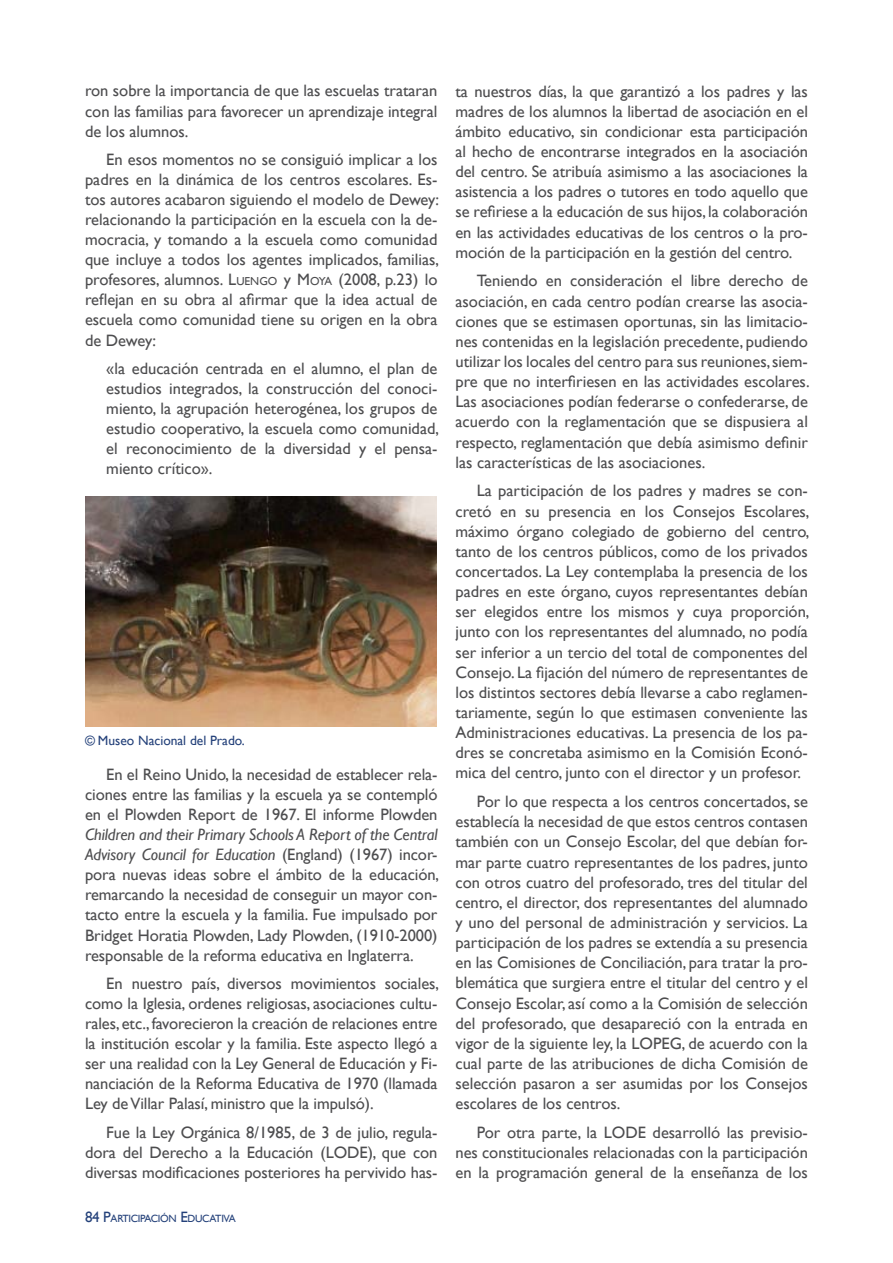
<style>
.page{position:relative;width:893px;height:1263px;background:#fff}
.page>*{position:absolute;margin:0;border:0;box-sizing:border-box;transform-origin:0 0}
.t1{font:16.5px/20.1px "Gill Sans";color:#4d4d4f;text-align:justify}
.t2{font:13.5px "Gill Sans";color:#24417a}
.t3{font:10.5px "Gill Sans";letter-spacing:-.03em;color:#24417a}
.s1{font-style:inherit}
.s2{font-size:11.55px}
.s3{font-style:italic}
.s4{font-size:15px}
</style>
<div class="page">
<img style="left:85px;top:496px;width:351px;height:230px">
<p class="t1" style="left:85px;top:81px;width:354px">ron sobre la importancia de que las escuelas trataran con las familias para favorecer un aprendizaje integral de los alumnos.</p>
<p class="t1" style="left:85px;top:150px;width:356px;text-indent:21px">En esos momentos no se consiguió implicar a los padres en la dinámica de los centros escolares. Es&shy;tos autores acabaron siguiendo el modelo de Dewey: relacionando la participación en la escuela con la de&shy;mocracia, y tomando a la escuela como comunidad que incluye a todos los agentes implicados, familias, profesores, alumnos. <span class="s1">L</span><span class="s2">UENGO</span> y <span class="s1">M</span><span class="s2">OYA</span> (2008, p.23) lo reflejan en su obra al afirmar que la idea actual de escuela como comunidad tiene su origen en la obra de Dewey:</p>
<p class="t1" style="left:106px;top:359px;width:334px">«la educación centrada en el alumno, el plan de estudios integrados, la construcción del conoci&shy;miento, la agrupación heterogénea, los grupos de estudio cooperativo, la escuela como comunidad, el reconocimiento de la diversidad y el pensa&shy;miento crítico».</p>
<p class="t2" style="left:85px;top:733px;width:161px">© Museo Nacional del Prado.</p>
<p class="t1" style="left:85px;top:765px;width:354px;text-indent:21px">En el Reino Unido, la necesidad de establecer rela&shy;ciones entre las familias y la escuela ya se contempló en el Plowden Report de 1967. El informe Plowden</p>
<p class="t1" style="left:85px;top:825px;width:356px"><span class="s3">Children and their Primary Schools A Report of the Central Advisory Council for Education</span> (England) (1967) incor&shy;pora nuevas ideas sobre el ámbito de la educación, remarcando la necesidad de conseguir un mayor con&shy;tacto entre la escuela y la familia. Fue impulsado por Bridget Horatia Plowden, Lady Plowden, (1910-2000) responsable de la reforma educativa en Inglaterra.</p>
<p class="t1" style="left:85px;top:974px;width:356px;text-indent:21px">En nuestro país, diversos movimientos sociales, como la Iglesia, ordenes religiosas, asociaciones cultu&shy;rales, etc., favorecieron la creación de relaciones entre la institución escolar y la familia. Este aspecto llegó a ser una realidad con la Ley General de Educación y Fi&shy;nanciación de la Reforma Educativa de 1970 (llamada Ley de Villar Palasí, ministro que la impulsó).</p>
<p class="t1" style="left:85px;top:1123px;width:354px;text-indent:21px">Fue la Ley Orgánica 8/1985, de 3 de julio, regula&shy;dora del Derecho a la Educación (LODE), que con diversas modificaciones posteriores ha pervivido has-</p>
<p class="t3" style="left:85px;top:1213px;width:152px"><span class="s4">84 P</span>ARTICIPACIÓN <span class="s4">E</span>DUCATIVA</p>
<p class="t1" style="left:455px;top:81px;width:354px">ta nuestros días, la que garantizó a los padres y las madres de los alumnos la libertad de asociación en el ámbito educativo, sin condicionar esta participación al hecho de encontrarse integrados en la asociación del centro. Se atribuía asimismo a las asociaciones la asistencia a los padres o tutores en todo aquello que se refiriese a la educación de sus hijos, la colaboración en las actividades educativas de los centros o la pro&shy;moción de la participación en la gestión del centro.</p>
<p class="t1" style="left:455px;top:271px;width:356px;text-indent:21px">Teniendo en consideración el libre derecho de asociación, en cada centro podían crearse las asocia&shy;ciones que se estimasen oportunas, sin las limitacio&shy;nes contenidas en la legislación precedente, pudiendo utilizar los locales del centro para sus reuniones, siem&shy;pre que no interfiriesen en las actividades escolares.<br>Las asociaciones podían federarse o confederarse, de acuerdo con la reglamentación que se dispusiera al respecto, reglamentación que debía asimismo definir las características de las asociaciones.</p>
<p class="t1" style="left:455px;top:481px;width:356px;text-indent:21px">La participación de los padres y madres se con&shy;cretó en su presencia en los Consejos Escolares, máximo órgano colegiado de gobierno del centro, tanto de los centros públicos, como de los privados concertados. La Ley contemplaba la presencia de los padres en este órgano, cuyos representantes debían ser elegidos entre los mismos y cuya proporción, junto con los representantes del alumnado, no podía ser inferior a un tercio del total de componentes del Consejo. La fijación del número de representantes de los distintos sectores debía llevarse a cabo reglamen&shy;tariamente, según lo que estimasen conveniente las Administraciones educativas. La presencia de los pa&shy;dres se concretaba asimismo en la Comisión Econó&shy;mica del centro, junto con el director y un profesor.</p>
<p class="t1" style="left:455px;top:792px;width:354px;text-indent:21px">Por lo que respecta a los centros concertados, se establecía la necesidad de que estos centros contasen también con un Consejo Escolar, del que debían for&shy;mar parte cuatro representantes de los padres, junto con otros cuatro del profesorado, tres del titular del centro, el director, dos representantes del alumnado y uno del personal de administración y servicios. La participación de los padres se extendía a su presencia en las Comisiones de Conciliación, para tratar la pro&shy;blemática que surgiera entre el titular del centro y el Consejo Escolar, así como a la Comisión de selección del profesorado, que desapareció con la entrada en vigor de la siguiente ley, la LOPEG, de acuerdo con la cual parte de las atribuciones de dicha Comisión de selección pasaron a ser asumidas por los Consejos escolares de los centros.</p>
<p class="t1" style="left:455px;top:1123px;width:354px;text-indent:21px">Por otra parte, la LODE desarrolló las previsio&shy;nes constitucionales relacionadas con la participación en la programación general de la enseñanza de los</p>
</div>
